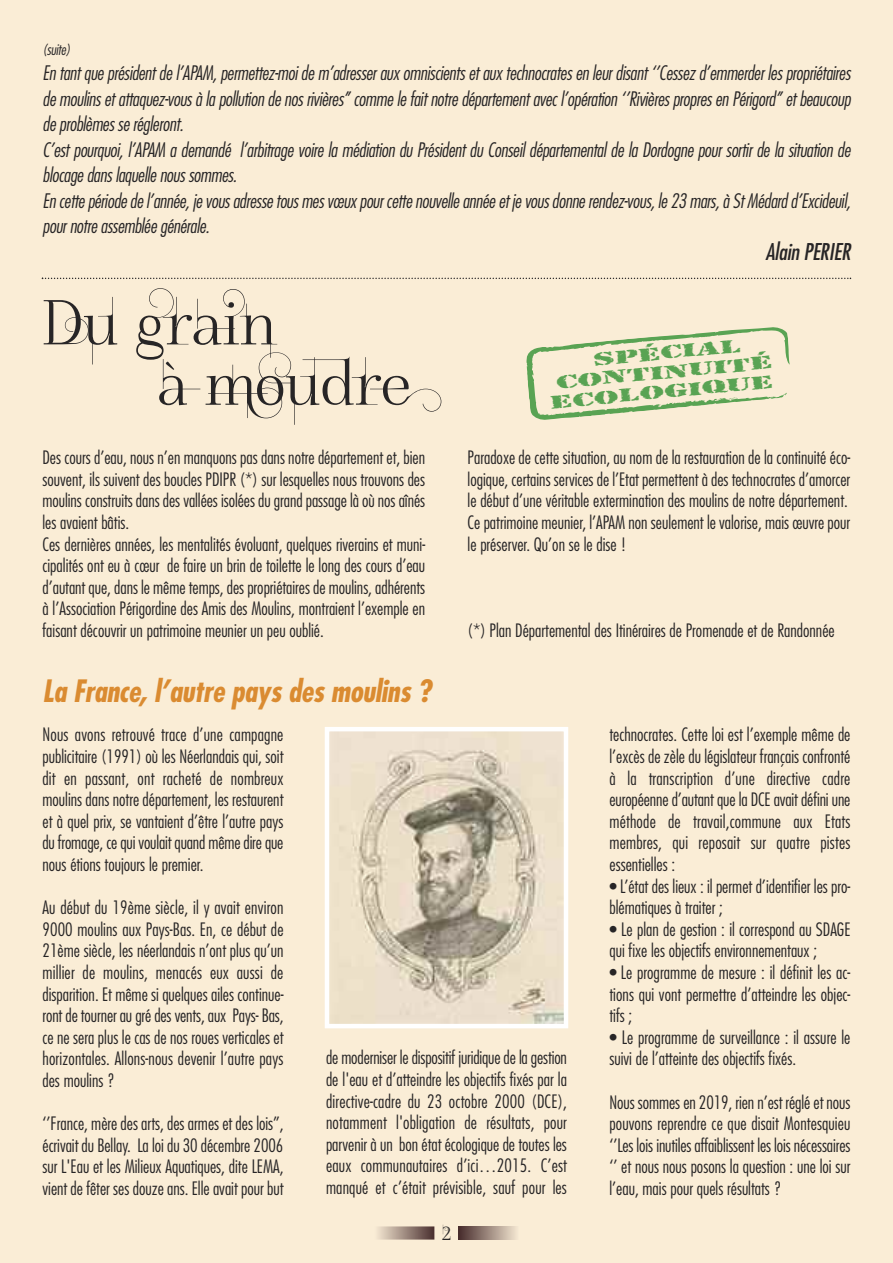
<style>
.page{position:relative;width:893px;height:1263px;background:#faedd6}
.page>*{position:absolute;margin:0;border:0;box-sizing:border-box;transform-origin:0 0}
.t1{font:61.5px/60.3px "Foglihten No 04";color:#272526}
.t2{font:italic 700 condensed 30px "Futura";letter-spacing:-.01em;color:#da8b31}
.t3{font:italic condensed 22.5px "Futura";letter-spacing:-.01em;color:#272526}
.t4{font:19.95px "Foglihten No 04";color:#272526}
.t5{font:italic 300 condensed 19.5px/25.5px "Futura";letter-spacing:-.015em;color:#272526}
.t6{font:19.35px "Rubber Stamp Let Plain";color:#59a353;scale:1.84 1}
.t7{font:300 condensed 18px/21.6px "Futura";color:#272526;text-align:justify}
.t8{font:italic 300 condensed 15px "Futura";letter-spacing:-.015em;color:#272526}
</style>
<div class="page">
<svg style="left:459px;top:1226px;width:59px;height:13px"></svg>
<svg style="left:375px;top:1226px;width:59px;height:13px"></svg>
<svg style="left:42px;top:278px;width:809px;height:1px"></svg>
<svg style="left:526px;top:327px;width:264px;height:93px;background:#eae5c9"></svg>
<img style="left:330px;top:732px;width:233px;height:291px">
<div style="left:325px;top:727px;width:243px;height:301px;border:4px solid #fff"></div>
<p class="t8" style="left:43px;top:43px;width:29px">(suite)</p>
<p class="t5" style="left:43px;top:61px;width:809px">En tant que président de l’APAM, permettez-moi de m’adresser aux omniscients et aux technocrates en leur disant ‘’Cessez d’emmerder les propriétaires de moulins et attaquez-vous à la pollution de nos rivières’ comme le fait notre département avec l’opération ‘’Rivières propres en Périgord’ et beaucoup de problèmes se régleront.<br>C’est pourquoi, l’APAM a demandé l’arbitrage voire la médiation du Président du Conseil départemental de la Dordogne pour sortir de la situation de blocage dans laquelle nous sommes.<br>En cette période de l’année, je vous adresse tous mes vœux pour cette nouvelle année et je vous donne rendez-vous, le 23 mars, à St Médard d’Excideuil, pour notre assemblée générale.</p>
<p class="t3" style="left:765px;top:241px;width:86px">Alain PERIER</p>
<h1 class="t1" style="left:157px;top:299px;width:297px;text-indent:-115px">DU GRAIN<br>À MOUDRE</h1>
<p class="t6" style="left:592px;top:348px;width:82px;rotate:-5deg">Spécial</p>
<p class="t6" style="left:555px;top:370px;width:119px;rotate:-5deg">Continuité</p>
<p class="t6" style="left:549px;top:390px;width:123px;rotate:-5deg">Ecologique</p>
<p class="t7" style="left:43px;top:448px;width:384px;text-align:left">Des cours d’eau, nous n’en manquons pas dans notre département et, bien souvent, ils suivent des boucles PDIPR (*) sur lesquelles nous trouvons des moulins construits dans des vallées isolées du grand passage là où nos aînés les avaient bâtis.<br>Ces dernières années, les mentalités évoluant, quelques riverains et muni&shy;cipalités ont eu à cœur de faire un brin de toilette le long des cours d’eau d’autant que, dans le même temps, des propriétaires de moulins, adhérents à l’Association Périgordine des Amis des Moulins, montraient l’exemple en faisant découvrir un patrimoine meunier un peu oublié.</p>
<p class="t7" style="left:468px;top:448px;width:384px;text-align:left">Paradoxe de cette situation, au nom de la restauration de la continuité éco&shy;logique, certains services de l’Etat permettent à des technocrates d’amorcer le début d’une véritable extermination des moulins de notre département.<br>Ce patrimoine meunier, l’APAM non seulement le valorise, mais œuvre pour le préserver. Qu’on se le dise !</p>
<p class="t7" style="left:468px;top:621px;width:369px">(*) Plan Départemental des Itinéraires de Promenade et de Randonnée</p>
<h2 class="t2" style="left:43px;top:677px;width:390px">La France, l’autre pays des moulins ?</h2>
<p class="t7" style="left:43px;top:725px;width:242px">Nous avons retrouvé trace d’une campagne publicitaire (1991) où les Néerlandais qui, soit dit en passant, ont racheté de nombreux moulins dans notre département, les restaurent et à quel prix, se vantaient d’être l’autre pays du fromage, ce qui voulait quand même dire que nous étions toujours le premier.</p>
<p class="t7" style="left:43px;top:898px;width:242px">Au début du 19ème siècle, il y avait environ 9000 moulins aux Pays-Bas. En, ce début de 21ème siècle, les néerlandais n’ont plus qu’un millier de moulins, menacés eux aussi de disparition. Et même si quelques ailes continue&shy;ront de tourner au gré des vents, aux Pays- Bas, ce ne sera plus le cas de nos roues verticales et horizontales. Allons-nous devenir l’autre pays des moulins ?</p>
<p class="t7" style="left:43px;top:1114px;width:242px">‘’France, mère des arts, des armes et des lois’’, écrivait du Bellay. La loi du 30 décembre 2006 sur L'Eau et les Milieux Aquatiques, dite LEMA, vient de fêter ses douze ans. Elle avait pour but</p>
<p class="t7" style="left:326px;top:1048px;width:242px">de moderniser le dispositif juridique de la gestion de l'eau et d’atteindre les objectifs fixés par la directive-cadre du 23 octobre 2000 (DCE), notamment l'obligation de résultats, pour parvenir à un bon état écologique de toutes les eaux communautaires d’ici…2015. C’est manqué et c’était prévisible, sauf pour les</p>
<p class="t4" style="left:442px;top:1225px;width:11px">2</p>
<p class="t7" style="left:609px;top:725px;width:242px">technocrates. Cette loi est l’exemple même de l’excès de zèle du législateur français confronté à la transcription d’une directive cadre européenne d’autant que la DCE avait défini une méthode de travail,commune aux Etats membres, qui reposait sur quatre pistes essentielles :</p>
<p class="t7" style="left:609px;top:876px;width:242px">• L’état des lieux : il permet d’identifier les pro&shy;blématiques à traiter ;</p>
<p class="t7" style="left:609px;top:919px;width:242px">• Le plan de gestion : il correspond au SDAGE qui fixe les objectifs environnementaux ;</p>
<p class="t7" style="left:609px;top:963px;width:242px">• Le programme de mesure : il définit les ac&shy;tions qui vont permettre d’atteindre les objec&shy;tifs ;</p>
<p class="t7" style="left:609px;top:1027px;width:242px">• Le programme de surveillance : il assure le suivi de l’atteinte des objectifs fixés.</p>
<p class="t7" style="left:609px;top:1092px;width:242px">Nous sommes en 2019, rien n’est réglé et nous pouvons reprendre ce que disait Montesquieu ‘’Les lois inutiles affaiblissent les lois nécessaires ‘’ et nous nous posons la question : une loi sur l’eau, mais pour quels résultats ?</p>
</div>
